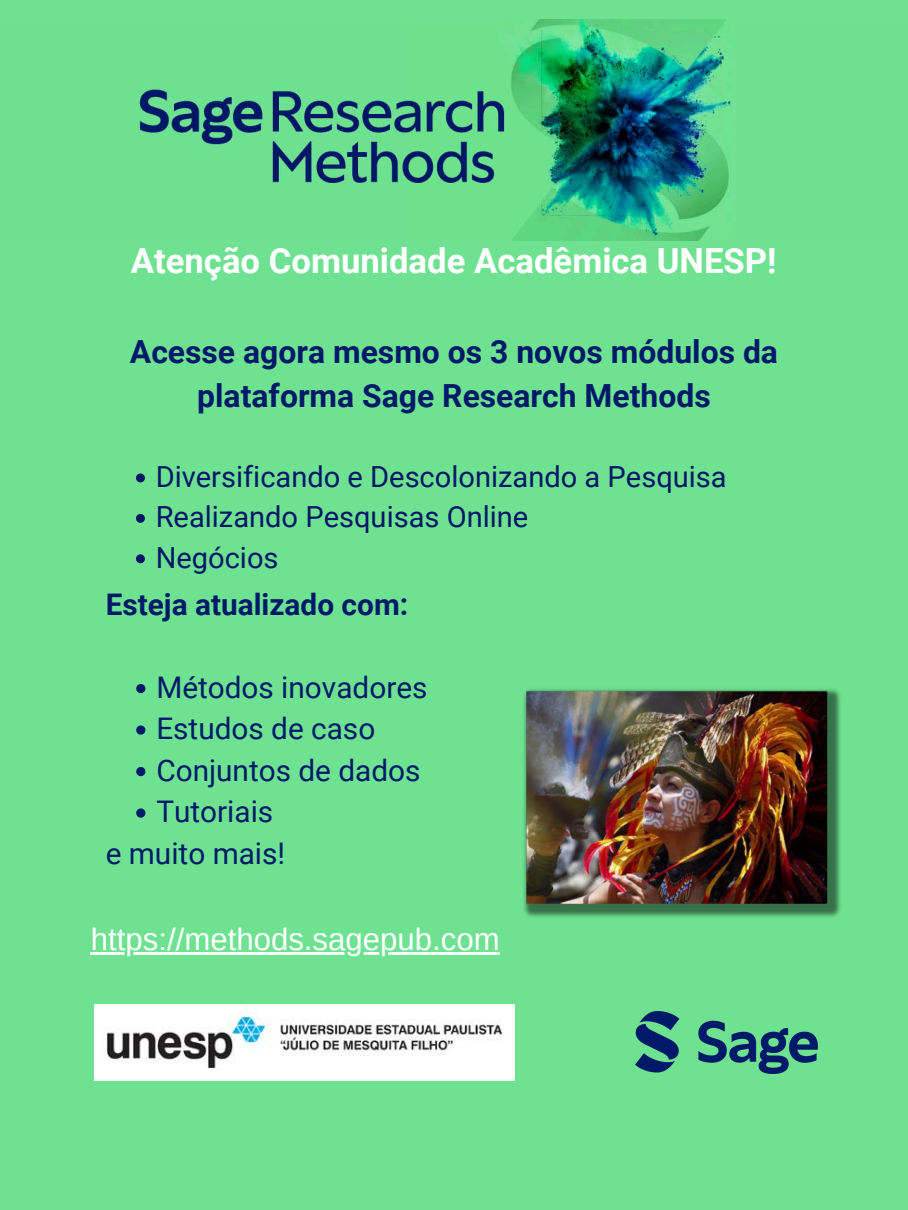
<style>
.page{position:relative;width:908px;height:1210px;background:#fff}
.page>*{position:absolute;margin:0;border:0;box-sizing:border-box;transform-origin:0 0}
.t1{font:700 34.65px "Roboto";color:#fff}
.t2{font:700 31.85px/44.4px "Roboto";color:#001969;text-align:center}
.t3{font:31.15px "Arimo";color:#fff}
.t4{font:29.75px "Roboto";color:#001a69}
.t5{font:700 29.75px "Roboto";color:#001a69}
.t6{font:29.05px "Roboto";color:#051668}
</style>
<div class="page">
<div style="left:0;top:0;width:907px;height:1210px;background:#6ee291"></div>
<img style="left:635px;top:1011px;width:182px;height:63px">
<img style="left:137px;top:19px;width:594px;height:222px">
<img style="left:524px;top:689px;width:317px;height:228px">
<svg style="left:136px;top:473px;width:9px;height:9px"></svg>
<svg style="left:136px;top:514px;width:9px;height:9px"></svg>
<svg style="left:136px;top:554px;width:9px;height:9px"></svg>
<svg style="left:136px;top:684px;width:9px;height:9px"></svg>
<svg style="left:136px;top:725px;width:9px;height:9px"></svg>
<svg style="left:136px;top:767px;width:9px;height:9px"></svg>
<svg style="left:136px;top:808px;width:9px;height:9px"></svg>
<img style="left:95px;top:1004px;width:419px;height:77px">
<hr style="left:91px;top:952px;width:408px;height:3px;background:#fff">
<p class="t1" style="left:131px;top:241px;width:647px">Atenção Comunidade Acadêmica UNESP!</p>
<p class="t2" style="left:130px;top:330px;width:649px">Acesse agora mesmo os 3 novos módulos da plataforma Sage Research Methods</p>
<p class="t6" style="left:156px;top:460px;width:572px">Diversificando e Descolonizando a Pesquisa</p>
<h2 class="t6" style="left:156px;top:500px;width:374px">Realizando Pesquisas Online</h2>
<p class="t6" style="left:156px;top:541px;width:124px">Negócios</p>
<p class="t5" style="left:106px;top:587px;width:304px">Esteja atualizado com:</p>
<p class="t4" style="left:156px;top:670px;width:272px">Métodos inovadores</p>
<p class="t4" style="left:156px;top:712px;width:220px">Estudos de caso</p>
<p class="t4" style="left:156px;top:753px;width:265px">Conjuntos de dados</p>
<p class="t4" style="left:156px;top:795px;width:118px">Tutoriais</p>
<p class="t4" style="left:106px;top:836px;width:181px">e muito mais!</p>
<p class="t3" style="left:91px;top:922px;width:410px">https://methods.sagepub.com</p>
</div>
